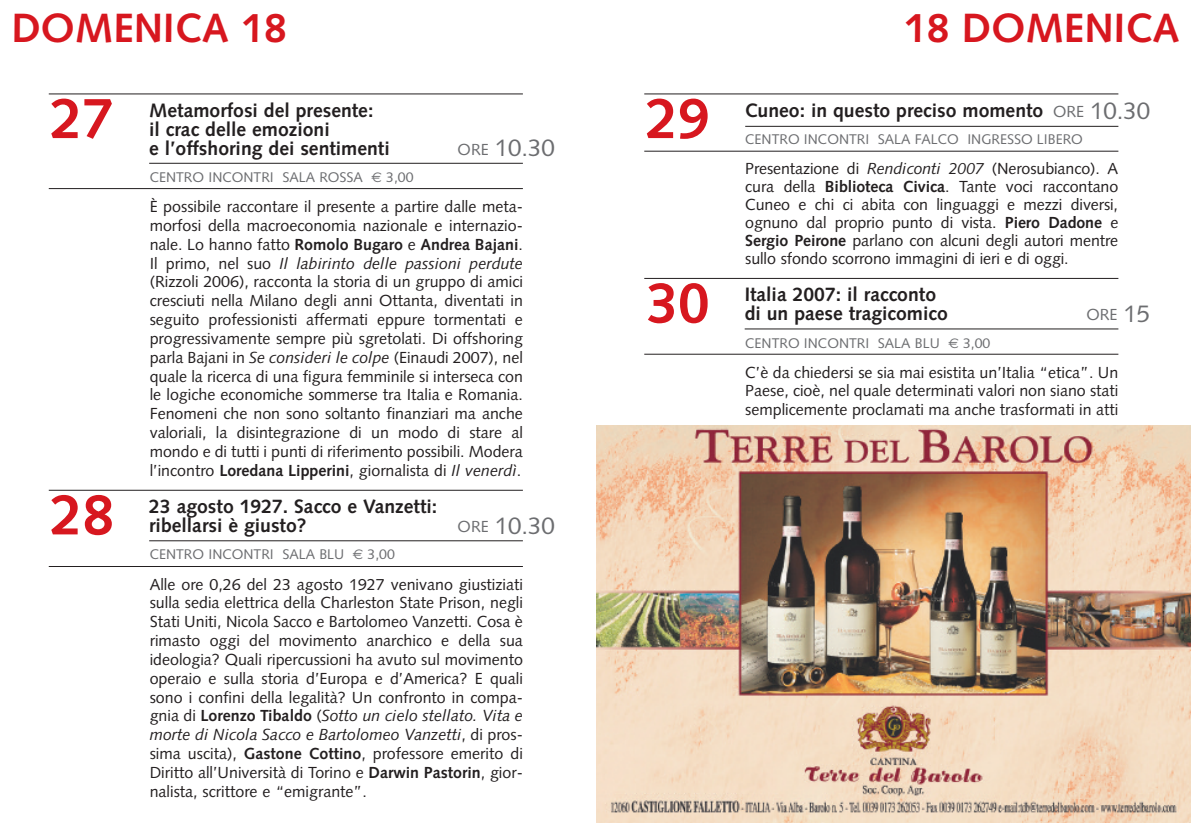
<style>
.page{position:relative;width:1191px;height:823px;background:#fff}
.page>*{position:absolute;margin:0;border:0;box-sizing:border-box;transform-origin:0 0}
.t1{font:700 57px "Syntax";color:#d7171f}
.t2{font:700 40.8px "Syntax";color:#d7171f}
.t3{font:24px "Syntax";color:#6c6d70}
.t4{font:700 19.4px/18.8px "Syntax";color:#231f20}
.t5{font:16px/18.8px "Syntax";color:#231f20;text-align:justify}
.t6{font:16px "Syntax";color:#6c6d70}
.t7{font:14px "Syntax";color:#6c6d70}
.s1{font-size:16px}
.s2{font-family:"Euro Sans"}
.s3{font-weight:700}
.s4{font-style:italic}
.s5{font-weight:400;font-size:16px;color:#6c6d70}
.s6{font-weight:400;font-size:24px;color:#6c6d70}
.s7{font-size:24px}
</style>
<div class="page">
<img style="left:596px;top:425px;width:595px;height:397px">
<hr style="left:644px;top:93px;width:474px;height:1px;background:#231f20">
<hr style="left:745px;top:126px;width:373px;height:1px;background:#231f20">
<hr style="left:644px;top:151px;width:474px;height:1px;background:#231f20">
<hr style="left:644px;top:278px;width:474px;height:1px;background:#231f20">
<hr style="left:744px;top:328px;width:374px;height:1px;background:#231f20">
<hr style="left:644px;top:353px;width:474px;height:1px;background:#231f20">
<hr style="left:49px;top:93px;width:474px;height:1px;background:#231f20">
<hr style="left:149px;top:163px;width:374px;height:1px;background:#231f20">
<hr style="left:49px;top:188px;width:474px;height:1px;background:#231f20">
<hr style="left:49px;top:489px;width:474px;height:1px;background:#231f20">
<hr style="left:149px;top:540px;width:374px;height:1px;background:#231f20">
<hr style="left:49px;top:566px;width:474px;height:1px;background:#231f20">
<h2 class="t2" style="left:11px;top:11px;width:277px">DOMENICA 18</h2>
<h2 class="t2" style="left:904px;top:11px;width:277px">18 DOMENICA</h2>
<h1 class="t1" style="left:51px;top:95px;width:65px">27</h1>
<h1 class="t1" style="left:51px;top:491px;width:65px">28</h1>
<p class="t4" style="left:149px;top:102px;width:242px">Metamorfosi del presente:<br>il crac delle emozioni<br>e l’offshoring dei sentimenti</p>
<h3 class="t3" style="left:457px;top:138px;width:99px"><span class="s1">ORE</span> 10.30</h3>
<p class="t7" style="left:150px;top:171px;width:265px">CENTRO INCONTRI SALA ROSSA <span class="s2">€</span> 3,00</p>
<p class="t5" style="left:150px;top:198px;width:375px">È possibile raccontare il presente a partire dalle meta&shy;morfosi della macroeconomia nazionale e internazio&shy;nale. Lo hanno fatto <span class="s3">Romolo Bugaro</span> e <span class="s3">Andrea Bajani</span>.<br>Il primo, nel suo <span class="s4">Il labirinto delle passioni perdute </span>(Rizzoli 2006), racconta la storia di un gruppo di amici cresciuti nella Milano degli anni Ottanta, diventati in seguito professionisti affermati eppure tormentati e progressivamente sempre più sgretolati. Di offshoring parla Bajani in <span class="s4">Se consideri le colpe</span> (Einaudi 2007), nel quale la ricerca di una figura femminile si interseca con le logiche economiche sommerse tra Italia e Romania.<br>Fenomeni che non sono soltanto finanziari ma anche valoriali, la disintegrazione di un modo di stare al mondo e di tutti i punti di riferimento possibili. Modera l’incontro <span class="s3">Loredana Lipperini</span>, giornalista di <span class="s4">Il venerdì</span>.</p>
<p class="t4" style="left:149px;top:498px;width:289px">23 agosto 1927. Sacco e Vanzetti: ribellarsi è giusto?</p>
<h3 class="t3" style="left:457px;top:515px;width:99px"><span class="s1">ORE</span> 10.30</h3>
<p class="t7" style="left:150px;top:548px;width:247px">CENTRO INCONTRI SALA BLU <span class="s2">€</span> 3,00</p>
<p class="t5" style="left:150px;top:575px;width:375px">Alle ore 0,26 del 23 agosto 1927 venivano giustiziati sulla sedia elettrica della Charleston State Prison, negli Stati Uniti, Nicola Sacco e Bartolomeo Vanzetti. Cosa è rimasto oggi del movimento anarchico e della sua ideologia? Quali ripercussioni ha avuto sul movimento operaio e sulla storia d’Europa e d’America? E quali sono i confini della legalità? Un confronto in compa&shy;gnia di <span class="s3">Lorenzo Tibaldo</span> (<span class="s4">Sotto un cielo stellato. Vita e morte di Nicola Sacco e Bartolomeo Vanzetti</span>, di pros&shy;sima uscita), <span class="s3">Gastone Cottino</span>, professore emerito di Diritto all’Università di Torino e <span class="s3">Darwin Pastorin</span>, gior&shy;nalista, scrittore e “emigrante”.</p>
<h1 class="t1" style="left:646px;top:95px;width:65px">29</h1>
<h1 class="t1" style="left:646px;top:279px;width:65px">30</h1>
<p class="t4" style="left:744px;top:102px;width:407px">Cuneo: in questo preciso momento <span class="s5">ORE</span> <span class="s6">10.30</span></p>
<p class="t7" style="left:745px;top:134px;width:339px">CENTRO INCONTRI SALA FALCO INGRESSO LIBERO</p>
<p class="t5" style="left:745px;top:160px;width:375px;line-height:18px">Presentazione di <span class="s4">Rendiconti 2007</span> (Nerosubianco). A cura della <span class="s3">Biblioteca Civica</span>. Tante voci raccontano Cuneo e chi ci abita con linguaggi e mezzi diversi, ognuno dal proprio punto di vista. <span class="s3">Piero Dadone</span> e <span class="s3">Sergio Peirone</span> parlano con alcuni degli autori mentre sullo sfondo scorrono immagini di ieri e di oggi.</p>
<p class="t4" style="left:744px;top:287px;width:205px">Italia 2007: il racconto di un paese tragicomico</p>
<p class="t6" style="left:1086px;top:308px;width:65px">ORE <span class="s7">15</span></p>
<p class="t7" style="left:745px;top:337px;width:247px">CENTRO INCONTRI SALA BLU <span class="s2">€</span> 3,00</p>
<p class="t5" style="left:745px;top:364px;width:375px">C’è da chiedersi se sia mai esistita un’Italia “etica”. Un Paese, cioè, nel quale determinati valori non siano stati semplicemente proclamati ma anche trasformati in atti</p>
</div>
